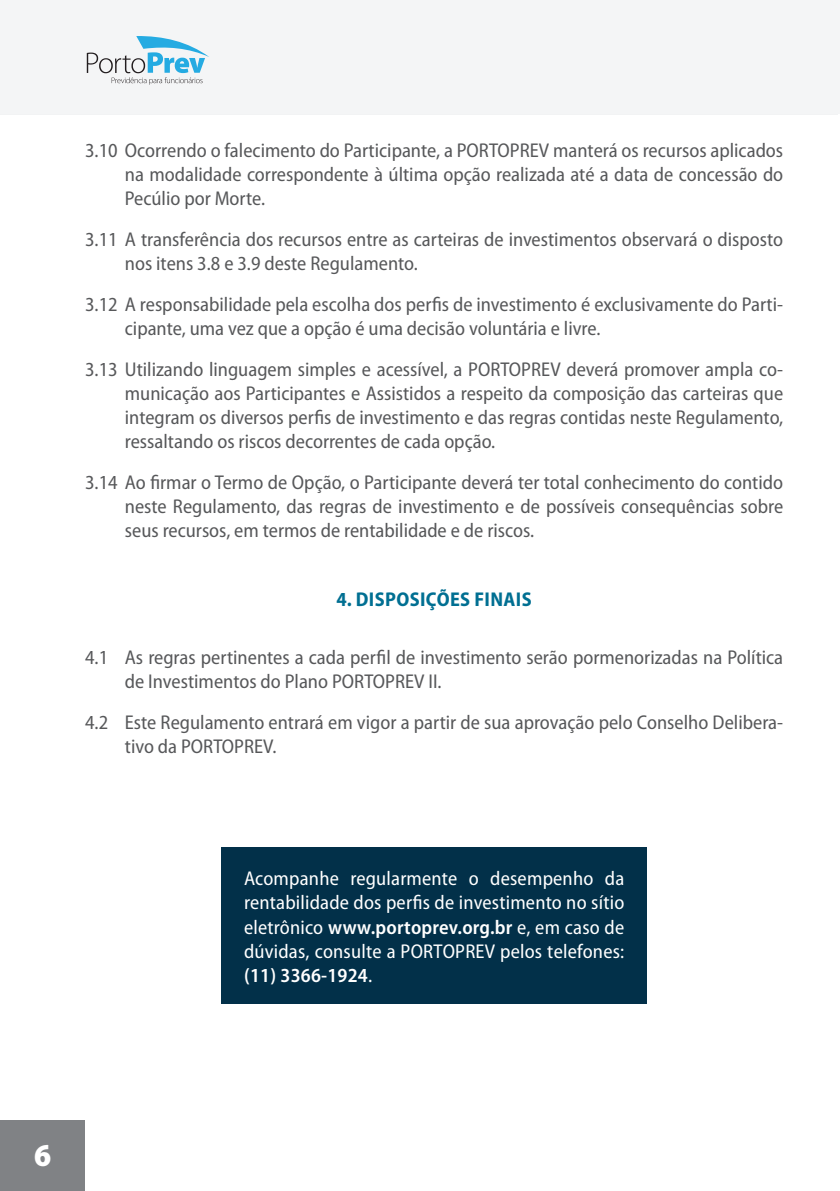
<style>
.page{position:relative;width:840px;height:1191px;background:#fff}
.page>*{position:absolute;margin:0;border:0;box-sizing:border-box;transform-origin:0 0}
.t1{font:900 semi-condensed 32px "Myriad Pro";color:#fff}
.txt_num_nivel_1{font:semi-condensed 20px/24px "Myriad Pro";color:#57585a}
.TEXTO{font:semi-condensed 20px/24.4px "Myriad Pro";letter-spacing:.01em;color:#fff;text-align:justify}
.TIT{font:700 semi-condensed 20px "Myriad Pro";letter-spacing:.02em;color:#006f92}
.s1{font-weight:600}
.s2{font-stretch:normal}
</style>
<div class="page">
<div style="left:0;top:1120px;width:85px;height:71px;background:#808285"></div>
<div style="left:0;top:0;width:839px;height:113px;background:#f4f5f6"></div>
<svg style="left:87px;top:36px;width:122px;height:49px"></svg>
<div style="left:221px;top:847px;width:425px;height:157px;background:#023049"></div>
<p class="txt_num_nivel_1" style="left:125px;top:138px;width:659px;text-align:justify;text-indent:-40px">3.10 Ocorrendo o falecimento do Participante, a PORTOPREV manterá os recursos aplicados na modalidade correspondente à última opção realizada até a data de concessão do Pecúlio por Morte.</p>
<p class="txt_num_nivel_1" style="left:125px;top:227px;width:659px;text-indent:-40px">3.11 A transferência dos recursos entre as carteiras de investimentos observará o disposto nos itens 3.8 e 3.9 deste Regulamento.</p>
<p class="txt_num_nivel_1" style="left:125px;top:292px;width:659px;text-indent:-40px">3.12 A responsabilidade pela escolha dos perfis de investimento é exclusivamente do Parti&shy;cipante, uma vez que a opção é uma decisão voluntária e livre.</p>
<p class="txt_num_nivel_1" style="left:125px;top:357px;width:659px;text-align:justify;text-indent:-40px">3.13 Utilizando linguagem simples e acessível, a PORTOPREV deverá promover ampla co&shy;municação aos Participantes e Assistidos a respeito da composição das carteiras que integram os diversos perfis de investimento e das regras contidas neste Regulamento, ressaltando os riscos decorrentes de cada opção.</p>
<p class="txt_num_nivel_1" style="left:125px;top:470px;width:659px;text-align:justify;text-indent:-40px">3.14 Ao firmar o Termo de Opção, o Participante deverá ter total conhecimento do contido neste Regulamento, das regras de investimento e de possíveis consequências sobre seus recursos, em termos de rentabilidade e de riscos.</p>
<p class="TIT" style="left:336px;top:587px;width:197px">4. DISPOSIÇÕES FINAIS</p>
<p class="txt_num_nivel_1" style="left:125px;top:645px;width:659px;text-indent:-40px">4.1 As regras pertinentes a cada perfil de investimento serão pormenorizadas na Política de Investimentos do Plano PORTOPREV II.</p>
<p class="txt_num_nivel_1" style="left:125px;top:710px;width:659px;text-indent:-40px">4.2 Este Regulamento entrará em vigor a partir de sua aprovação pelo Conselho Delibera&shy;tivo da PORTOPREV.</p>
<p class="TEXTO" style="left:244px;top:866px;width:381px">Acompanhe regularmente o desempenho da rentabilidade dos perfis de investimento no sítio eletrônico <span class="s1">www.portoprev.org.br</span> e, em caso de dúvidas, consulte a PORTOPREV pelos telefones: <span class="s1">(11) 3366-1924</span><span class="s2">.</span></p>
<h1 class="t1" style="left:34px;top:1134px;width:19px">6</h1>
</div>
